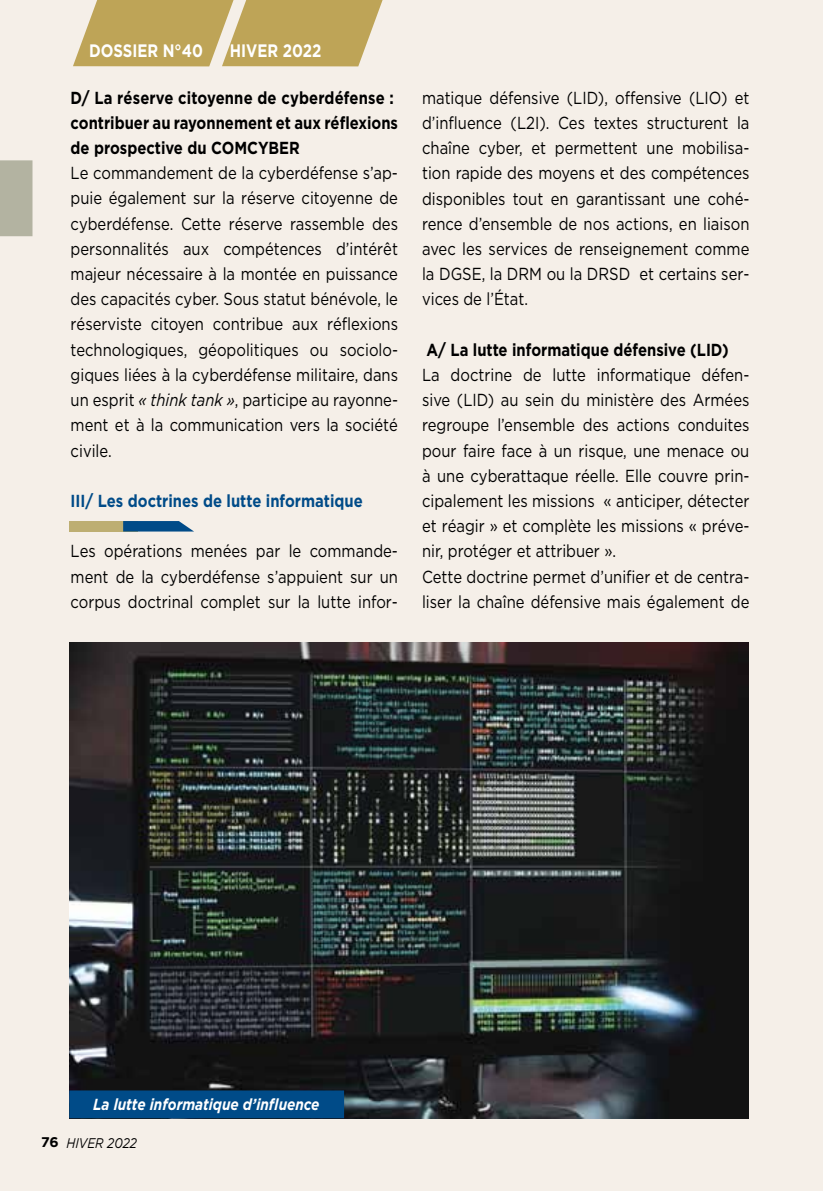
<style>
.page{position:relative;width:823px;height:1191px;background:#fff}
.page>*{position:absolute;margin:0;border:0;box-sizing:border-box;transform-origin:0 0}
.t1{font:700 18px "Gotham";color:#fff;scale:.83 1}
.t2{font:17.4px/25.2px "Gotham";color:#000;text-align:justify;scale:.85 1}
.t3{font:700 17.4px/25.2px "Gotham";color:#000;scale:.85 1}
.t4{font:700 17.4px "Gotham";color:#004b88;scale:.85 1}
.t5{font:italic 700 16px "Gotham";color:#fff;scale:.85 1}
.t6{font:italic 14px "Gotham";color:#000;scale:.85 1}
.s1{font-style:italic}
.s2{font-weight:700;font-style:normal}
</style>
<div class="page">
<div style="left:0;top:0;width:822px;height:1191px;background:#f5efe8"></div>
<svg style="left:73px;top:0;width:310px;height:66px;background:#c4ad68"></svg>
<div style="left:0;top:160px;width:32px;height:76px;background:#b3b3a1"></div>
<div style="left:69px;top:521px;width:69px;height:10px;background:#bdae72"></div>
<svg style="left:123px;top:521px;width:70px;height:10px"></svg>
<img style="left:69px;top:643px;width:678px;height:475px">
<div style="left:69px;top:1090px;width:275px;height:28px;background:#004b88;border:2px solid #004b88"></div>
<p class="t1" style="left:89px;top:40px;width:139px">DOSSIER N°40</p>
<p class="t1" style="left:230px;top:40px;width:112px">HIVER 2022</p>
<p class="t3" style="left:71px;top:84px;width:386px">D/ La réserve citoyenne de cyberdéfense : contribuer au rayonnement et aux réflexions de prospective du COMCYBER</p>
<p class="t2" style="left:71px;top:160px;width:386px">Le commandement de la cyberdéfense s’ap&shy;puie également sur la réserve citoyenne de cyberdéfense. Cette réserve rassemble des personnalités aux compétences d’intérêt majeur nécessaire à la montée en puissance des capacités cyber. Sous statut bénévole, le réserviste citoyen contribue aux réflexions technologiques, géopolitiques ou sociolo&shy;giques liées à la cyberdéfense militaire, dans un esprit <span class="s1">« think tank »</span>, participe au rayonne&shy;ment et à la communication vers la société civile.</p>
<p class="t4" style="left:71px;top:491px;width:345px">III/ Les doctrines de lutte informatique</p>
<p class="t2" style="left:71px;top:538px;width:386px">Les opérations menées par le commande&shy;ment de la cyberdéfense s’appuient sur un corpus doctrinal complet sur la lutte infor-</p>
<p class="t2" style="left:422px;top:85px;width:386px">matique défensive (LID), offensive (LIO) et d’influence (L2I). Ces textes structurent la chaîne cyber, et permettent une mobilisa&shy;tion rapide des moyens et des compétences disponibles tout en garantissant une cohé&shy;rence d’ensemble de nos actions, en liaison avec les services de renseignement comme la DGSE, la DRM ou la DRSD et certains ser&shy;vices de l’état.</p>
<p class="t3" style="left:426px;top:336px;width:357px">A/ La lutte informatique défensive (LID)</p>
<p class="t2" style="left:422px;top:362px;width:386px;text-align:left">La doctrine de lutte informatique défen&shy;sive (LID) au sein du ministère des Armées regroupe l’ensemble des actions conduites pour faire face à un risque, une menace ou à une cyberattaque réelle. Elle couvre prin&shy;cipalement les missions « anticiper, détecter et réagir » et complète les missions « préve&shy;nir, protéger et attribuer ».<br>Cette doctrine permet d’unifier et de centra&shy;liser la chaîne défensive mais également de</p>
<p class="t5" style="left:93px;top:1094px;width:268px">La lutte informatique d’influence</p>
<p class="t6" style="left:41px;top:1135px;width:114px"><span class="s2">76</span> HIVER 2022</p>
</div>
